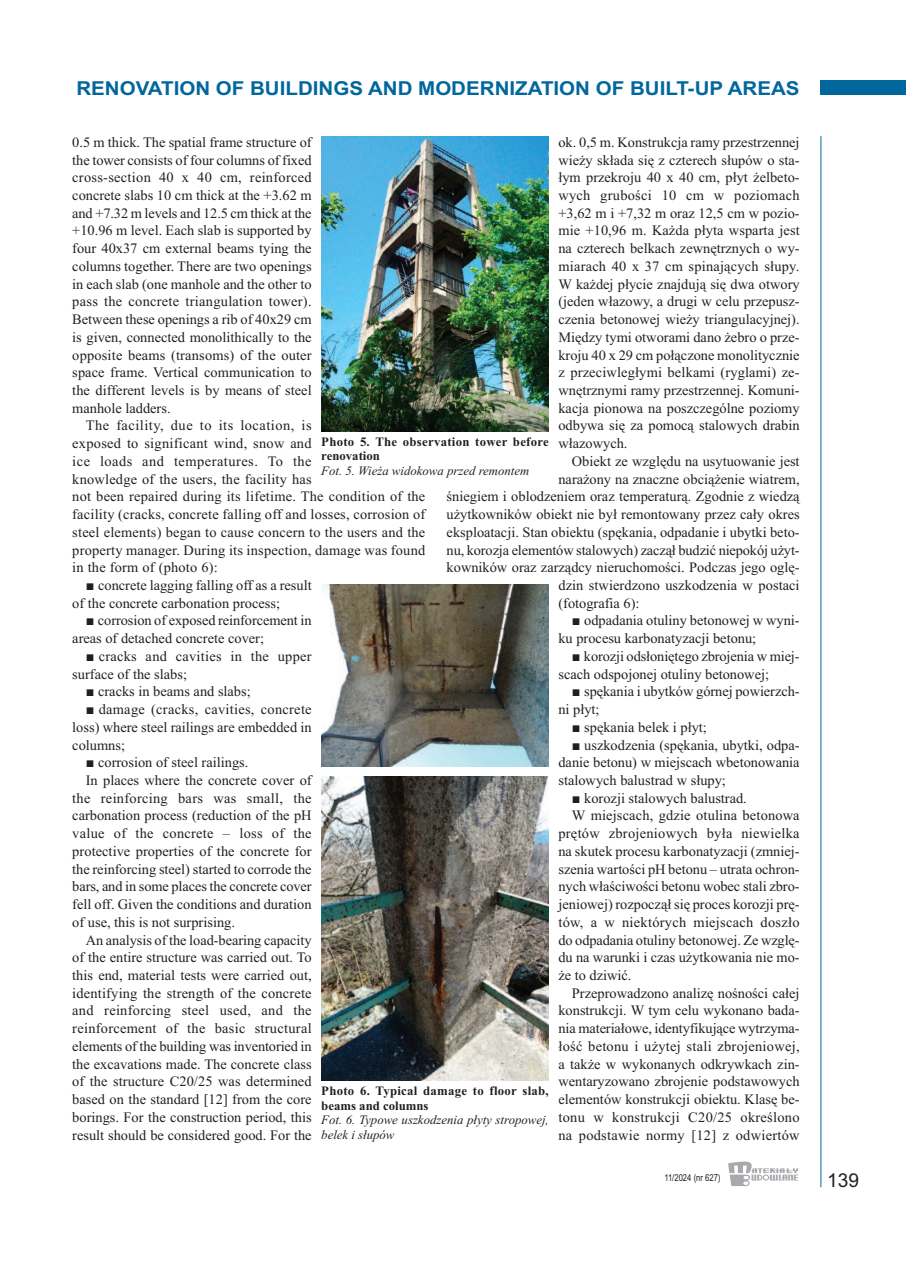
<style>
.page{position:relative;width:906px;height:1268px;background:#fff}
.page>*{position:absolute;margin:0;border:0;box-sizing:border-box;transform-origin:0 0}
.t1{font:700 19.2px "Arial";color:#00679d;scale:1.07 1}
.t2{font:19.2px "Arial";color:#231f20}
.t3{font:14.4px/17.7px "Times New Roman";color:#231f20}
.t4{font:14.4px/17.7px "Times New Roman";letter-spacing:.02em;color:#231f20}
.t5{font:700 12.75px/14.4px "Times New Roman";letter-spacing:.02em;color:#231f20}
.t6{font:italic 12.75px/14.4px "Times New Roman";color:#231f20}
.t7{font:9.6px "Arial";color:#231f20;scale:.8 1}
</style>
<div class="page">
<div style="left:821px;top:81px;width:85px;height:14px;background:#00679d"></div>
<hr style="left:820px;top:136px;width:1px;height:1050px;background:#00679d">
<svg style="left:728px;top:1161px;width:70px;height:24px"></svg>
<img style="left:321px;top:136px;width:228px;height:295px">
<div style="left:321px;top:585px;width:228px;height:185px;background:linear-gradient(to right,#fff,#fff)"></div>
<img style="left:321px;top:585px;width:228px;height:181px">
<img style="left:321px;top:776px;width:228px;height:303px">
<h1 class="t1" style="left:76px;top:77px;width:677px">RENOVATION OF BUILDINGS AND MODERNIZATION OF BUILT-UP AREAS</h1>
<p class="t3" style="left:558px;top:133px;width:243px;text-align:justify">ok. 0,5 m. Konstrukcja ramy przestrzennej wieży składa się z czterech słupów o sta&shy;łym przekroju 40 x 40 cm, płyt żelbeto&shy;wych grubości 10 cm w poziomach +3,62 m i +7,32 m oraz 12,5 cm w pozio&shy;mie +10,96 m. Każda płyta wsparta jest na czterech belkach zewnętrznych o wy&shy;miarach 40 x 37 cm spinających słupy.<br>W każdej płycie znajdują się dwa otwory (jeden włazowy, a drugi w celu przepusz&shy;czenia betonowej wieży triangulacyjnej).<br>Między tymi otworami dano żebro o prze&shy;kroju 40 x 29 cm połączone monolitycznie z przeciwległymi belkami (ryglami) ze&shy;wnętrznymi ramy przestrzennej. Komuni&shy;kacja pionowa na poszczególne poziomy odbywa się za pomocą stalowych drabin włazowych.</p>
<p class="t3" style="left:572px;top:452px;width:229px">Obiekt ze względu na usytuowanie jest</p>
<p class="t3" style="left:558px;top:469px;width:243px">narażony na znaczne obciążenie wiatrem,</p>
<p class="t3" style="left:446px;top:487px;width:354px">śniegiem i oblodzeniem oraz temperaturą. Zgodnie z wiedzą</p>
<p class="t3" style="left:446px;top:505px;width:354px">użytkowników obiekt nie był remontowany przez cały okres</p>
<p class="t3" style="left:446px;top:523px;width:354px">eksploatacji. Stan obiektu (spękania, odpadanie i ubytki beto-</p>
<p class="t3" style="left:446px;top:540px;width:354px">nu, korozja elementów stalowych) zaczął budzić niepokój użyt-</p>
<p class="t3" style="left:446px;top:558px;width:354px">kowników oraz zarządcy nieruchomości. Podczas jego oglę-</p>
<p class="t3" style="left:558px;top:576px;width:243px">dzin stwierdzono uszkodzenia w postaci</p>
<p class="t3" style="left:558px;top:593px;width:83px">(fotografia 6):</p>
<p class="t3" style="left:558px;top:611px;width:243px;text-indent:14px">■ odpadania otuliny betonowej w wyni&shy;ku procesu karbonatyzacji betonu;</p>
<p class="t3" style="left:558px;top:647px;width:243px;text-indent:14px">■ korozji odsłoniętego zbrojenia w miej&shy;scach odspojonej otuliny betonowej;</p>
<p class="t3" style="left:558px;top:682px;width:243px;text-indent:13px">■ spękania i ubytków górnej powierzch&shy;ni płyt;</p>
<p class="t3" style="left:572px;top:717px;width:136px">■ spękania belek i płyt;</p>
<p class="t3" style="left:558px;top:735px;width:243px;text-align:justify;text-indent:14px">■ uszkodzenia (spękania, ubytki, odpa&shy;danie betonu) w miejscach wbetonowania stalowych balustrad w słupy;</p>
<p class="t3" style="left:572px;top:788px;width:176px">■ korozji stalowych balustrad.</p>
<p class="t3" style="left:572px;top:806px;width:229px">W miejscach, gdzie otulina betonowa</p>
<p class="t4" style="left:558px;top:824px;width:243px">prętów zbrojeniowych była niewielka</p>
<p class="t3" style="left:558px;top:841px;width:243px">na skutek procesu karbonatyzacji (zmniej-</p>
<p class="t3" style="left:558px;top:859px;width:243px">szenia wartości pH betonu – utrata ochron-</p>
<p class="t3" style="left:558px;top:877px;width:243px">nych właściwości betonu wobec stali zbro-</p>
<p class="t3" style="left:558px;top:895px;width:243px">jeniowej) rozpoczął się proces korozji prę-</p>
<p class="t4" style="left:558px;top:912px;width:243px">tów, a w niektórych miejscach doszło</p>
<p class="t3" style="left:558px;top:930px;width:243px">do odpadania otuliny betonowej. Ze wzglę-</p>
<p class="t3" style="left:558px;top:948px;width:243px">du na warunki i czas użytkowania nie mo-</p>
<p class="t3" style="left:558px;top:965px;width:75px">że to dziwić.</p>
<p class="t3" style="left:572px;top:983px;width:229px">Przeprowadzono analizę nośności całej</p>
<p class="t3" style="left:558px;top:1001px;width:243px">konstrukcji. W tym celu wykonano bada-</p>
<p class="t3" style="left:558px;top:1019px;width:243px">nia materiałowe, identyfikujące wytrzyma-</p>
<p class="t4" style="left:558px;top:1036px;width:243px">łość betonu i użytej stali zbrojeniowej,</p>
<p class="t3" style="left:558px;top:1054px;width:243px">a także w wykonanych odkrywkach zin-</p>
<p class="t3" style="left:558px;top:1072px;width:243px">wentaryzowano zbrojenie podstawowych</p>
<p class="t3" style="left:558px;top:1089px;width:243px">elementów konstrukcji obiektu. Klasę be-</p>
<p class="t4" style="left:558px;top:1107px;width:243px">tonu w konstrukcji C20/25 określono</p>
<p class="t4" style="left:558px;top:1125px;width:243px">na podstawie normy [12] z odwiertów</p>
<p class="t3" style="left:72px;top:133px;width:241px;text-align:justify">0.5 m thick. The spatial frame structure of the tower consists of four columns of fixed cross-section 40 x 40 cm, reinforced concrete slabs 10 cm thick at the +3.62 m and +7.32 m levels and 12.5 cm thick at the +10.96 m level. Each slab is supported by four 40x37 cm external beams tying the columns together. There are two openings in each slab (one manhole and the other to pass the concrete triangulation tower).<br>Between these openings a rib of 40x29 cm is given, connected monolithically to the opposite beams (transoms) of the outer space frame. Vertical communication to the different levels is by means of steel manhole ladders.</p>
<p class="t3" style="left:72px;top:416px;width:354px;text-indent:14px">The facility, due to its location, is<br>exposed to significant wind, snow and<br>ice loads and temperatures. To the<br>knowledge of the users, the facility has<br>not been repaired during its lifetime. The condition of the facility (cracks, concrete falling off and losses, corrosion of steel elements) began to cause concern to the users and the property manager. During its inspection, damage was found in the form of (photo 6):</p>
<p class="t3" style="left:72px;top:576px;width:241px;text-indent:13px">■ concrete lagging falling off as a result of the concrete carbonation process;</p>
<p class="t3" style="left:72px;top:611px;width:241px;text-indent:13px">■ corrosion of exposed reinforcement in areas of detached concrete cover;</p>
<p class="t4" style="left:72px;top:647px;width:241px;text-indent:13px">■ cracks and cavities in the upper surface of the slabs;</p>
<p class="t3" style="left:86px;top:682px;width:166px">■ cracks in beams and slabs;</p>
<p class="t3" style="left:72px;top:700px;width:241px;text-align:justify;text-indent:14px">■ damage (cracks, cavities, concrete loss) where steel railings are embedded in columns;</p>
<p class="t3" style="left:86px;top:753px;width:164px">■ corrosion of steel railings.</p>
<p class="t3" style="left:86px;top:771px;width:227px">In places where the concrete cover of</p>
<p class="t4" style="left:72px;top:788px;width:241px">the reinforcing bars was small, the</p>
<p class="t3" style="left:72px;top:806px;width:241px">carbonation process (reduction of the pH</p>
<p class="t4" style="left:72px;top:824px;width:241px">value of the concrete – loss of the</p>
<p class="t3" style="left:72px;top:841px;width:241px">protective properties of the concrete for</p>
<p class="t3" style="left:72px;top:859px;width:241px">the reinforcing steel) started to corrode the</p>
<p class="t3" style="left:72px;top:877px;width:241px">bars, and in some places the concrete cover</p>
<p class="t3" style="left:72px;top:895px;width:241px">fell off. Given the conditions and duration</p>
<p class="t3" style="left:72px;top:912px;width:164px">of use, this is not surprising.</p>
<p class="t3" style="left:86px;top:930px;width:227px">An analysis of the load-bearing capacity</p>
<p class="t3" style="left:72px;top:948px;width:241px">of the entire structure was carried out. To</p>
<p class="t3" style="left:72px;top:965px;width:241px">this end, material tests were carried out,</p>
<p class="t3" style="left:72px;top:983px;width:241px">identifying the strength of the concrete</p>
<p class="t4" style="left:72px;top:1001px;width:241px">and reinforcing steel used, and the</p>
<p class="t4" style="left:72px;top:1019px;width:241px">reinforcement of the basic structural</p>
<p class="t3" style="left:72px;top:1036px;width:241px">elements of the building was inventoried in</p>
<p class="t3" style="left:72px;top:1054px;width:241px">the excavations made. The concrete class</p>
<p class="t3" style="left:72px;top:1072px;width:241px">of the structure C20/25 was determined</p>
<p class="t3" style="left:72px;top:1089px;width:241px">based on the standard [12] from the core</p>
<p class="t3" style="left:72px;top:1107px;width:241px">borings. For the construction period, this</p>
<p class="t3" style="left:72px;top:1125px;width:241px">result should be considered good. For the</p>
<p class="t5" style="left:321px;top:434px;width:229px">Photo 5. The observation tower before renovation</p>
<p class="t6" style="left:321px;top:463px;width:210px">Fot. 5. Wieża widokowa przed remontem</p>
<p class="t5" style="left:321px;top:1083px;width:229px">Photo 6. Typical damage to floor slab, beams and columns</p>
<p class="t6" style="left:321px;top:1112px;width:229px">Fot. 6. Typowe uszkodzenia płyty stropowej, belek i słupów</p>
<p class="t7" style="left:664px;top:1171px;width:72px">11/2024 (nr 627)</p>
<h1 class="t2" style="left:827px;top:1168px;width:34px">139</h1>
</div>
